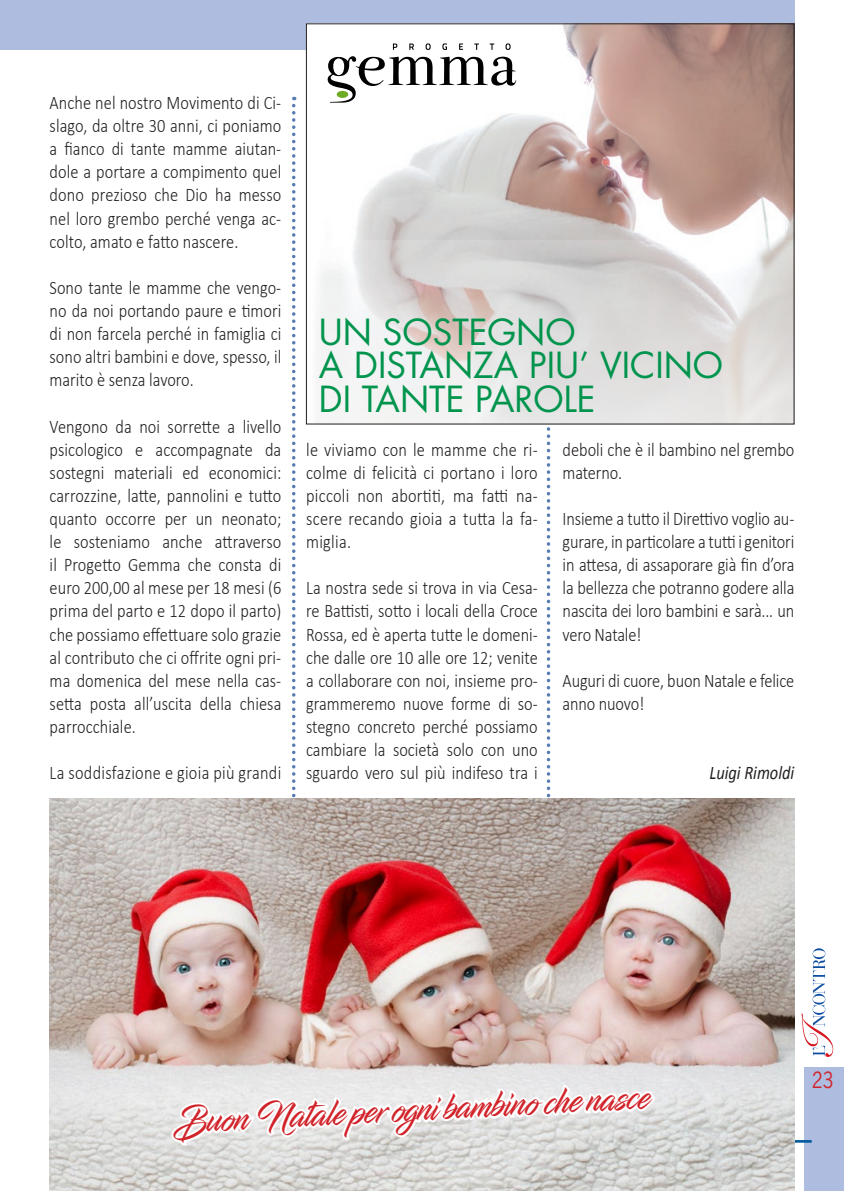
<style>
.page{position:relative;width:844px;height:1191px;background:#fff}
.page>*{position:absolute;margin:0;border:0;box-sizing:border-box;transform-origin:0 0}
.t1{font:37.8px "Infinite Stroke";color:#d1232a;scale:.85 1}
.t2{font:35px/33.2px "Futura Std";color:#00944d}
.t3{font:21px "News Gothic Std";color:#d1232a;scale:.9 1}
.t4{font:300 19.25px/23.1px "Calibri";color:#231f20;text-align:justify;scale:.85 1}
.t5{font:italic 19.25px "Calibri";color:#231f20;scale:.85 1}
</style>
<div class="page">
<svg style="left:801px;top:948px;width:32px;height:109px"></svg>
<svg style="left:292px;top:97px;width:3px;height:702px"></svg>
<div style="left:804px;top:1067px;width:39px;height:124px;background:#aebcdf"></div>
<div style="left:0;top:0;width:794px;height:50px;background:#aebcdf"></div>
<hr style="left:50px;top:1140px;width:761px;height:2px;background:#015a9d">
<svg style="left:546px;top:424px;width:4px;height:375px"></svg>
<img style="left:50px;top:799px;width:743px;height:392px">
<img style="left:308px;top:26px;width:484px;height:215px">
<svg style="left:317px;top:241px;width:475px;height:181px"></svg>
<svg style="left:327px;top:56px;width:189px;height:47px"></svg>
<div style="left:336px;top:91px;width:12px;height:7px;background:#6eab24;border-radius:50%"></div>
<svg style="left:393px;top:44px;width:4px;height:6px"></svg>
<svg style="left:409px;top:44px;width:5px;height:6px"></svg>
<svg style="left:425px;top:43px;width:5px;height:7px"></svg>
<svg style="left:442px;top:43px;width:5px;height:7px"></svg>
<svg style="left:459px;top:44px;width:4px;height:6px"></svg>
<svg style="left:474px;top:44px;width:5px;height:6px"></svg>
<svg style="left:489px;top:44px;width:5px;height:6px"></svg>
<svg style="left:505px;top:43px;width:5px;height:7px"></svg>
<p class="t4" style="left:50px;top:90px;width:274px">Anche nel nostro Movimento di Ci&shy;slago, da oltre 30 anni, ci poniamo a fianco di tante mamme aiutan&shy;dole a portare a compimento quel dono prezioso che Dio ha messo nel loro grembo perché venga ac&shy;colto, amato e fatto nascere.</p>
<p class="t4" style="left:50px;top:275px;width:274px">Sono tante le mamme che vengo&shy;no da noi portando paure e timori di non farcela perché in famiglia ci sono altri bambini e dove, spesso, il marito è senza lavoro.</p>
<p class="t4" style="left:50px;top:414px;width:274px">Vengono da noi sorrette a livello psicologico e accompagnate da sostegni materiali ed economici: carrozzine, latte, pannolini e tutto quanto occorre per un neonato; le sosteniamo anche attraverso il Progetto Gemma che consta di euro 200,00 al mese per 18 mesi (6 prima del parto e 12 dopo il parto) che possiamo effettuare solo grazie al contributo che ci offrite ogni pri&shy;ma domenica del mese nella cas&shy;setta posta all’uscita della chiesa parrocchiale.</p>
<p class="t4" style="left:50px;top:760px;width:274px">La soddisfazione e gioia più grandi</p>
<h2 class="t2" style="left:319px;top:316px;width:405px">UN SOSTEGNO<br>A DISTANZA PIU’ VICINO<br>DI TANTE PAROLE</h2>
<p class="t4" style="left:306px;top:437px;width:274px">le viviamo con le mamme che ri&shy;colme di felicità ci portano i loro piccoli non abortiti, ma fatti na&shy;scere recando gioia a tutta la fa&shy;miglia.</p>
<p class="t4" style="left:306px;top:575px;width:274px">La nostra sede si trova in via Cesa&shy;re Battisti, sotto i locali della Croce Rossa, ed è aperta tutte le domeni&shy;che dalle ore 10 alle ore 12; venite a collaborare con noi, insieme pro&shy;grammeremo nuove forme di so&shy;stegno concreto perché possiamo cambiare la società solo con uno sguardo vero sul più indifeso tra i</p>
<p class="t4" style="left:562px;top:437px;width:274px">deboli che è il bambino nel grembo materno.</p>
<p class="t4" style="left:562px;top:506px;width:274px">Insieme a tutto il Direttivo voglio au&shy;gurare, in particolare a tutti i genitori in attesa, di assaporare già fin d’ora la bellezza che potranno godere alla nascita dei loro bambini e sarà... un vero Natale!</p>
<p class="t4" style="left:562px;top:668px;width:274px">Auguri di cuore, buon Natale e felice anno nuovo!</p>
<p class="t5" style="left:709px;top:759px;width:101px">Luigi Rimoldi</p>
<h1 class="t1" style="left:175px;top:1097px;width:562px;rotate:-3deg">Buon Natale per ogni bambino che nasce</h1>
<p class="t3" style="left:811px;top:1067px;width:26px">23</p>
</div>
